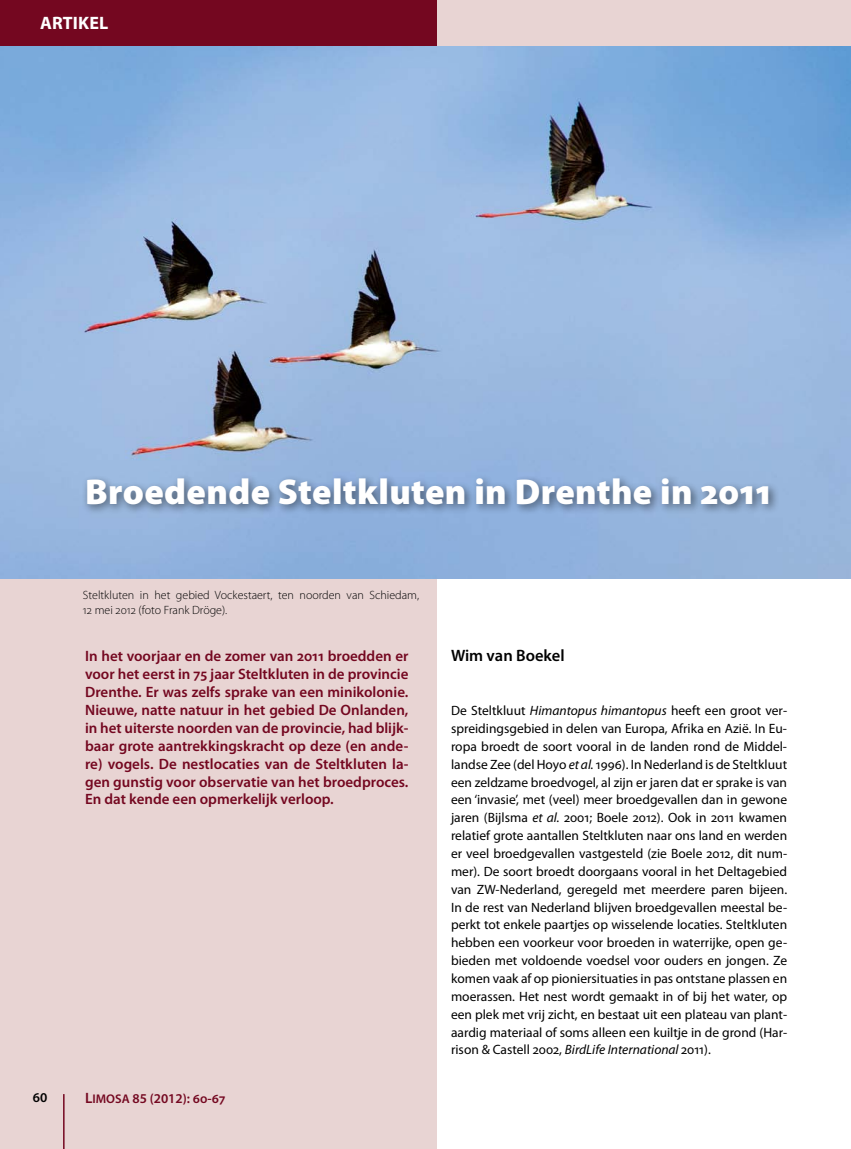
<style>
.page{position:relative;width:851px;height:1149px;background:#fff}
.page>*{position:absolute;margin:0;border:0;box-sizing:border-box;transform-origin:0 0}
.t1{font:900 36px "Myriad Pro";letter-spacing:.01em;color:#fff}
.t2{font:700 18px "Myriad Pro";letter-spacing:.01em;color:#fff}
.t3{font:600 16.5px "Myriad Pro";color:#000}
.t4{font:600 15px/17.9px "Myriad Pro";color:#740720;text-align:justify}
.t5{font:13.5px/17.9px "Myriad Pro";color:#000;text-align:justify}
.t6{font:600 13.5px "Myriad Pro";color:#740720}
.t7{font:600 13.5px "Myriad Pro";color:#000}
.t8{font:300 12px/15px "Myriad Pro";color:#000}
.s1{font-style:italic}
.s2{font-size:15px}
.s3{font-size:12.6px}
</style>
<div class="page">
<div style="left:0;top:0;width:436px;height:1148px;background:#e8d4d3"></div>
<div style="left:402px;top:0;width:448px;height:47px;background:#e8d4d3"></div>
<div style="left:0;top:0;width:436px;height:47px;background:#740720"></div>
<img style="left:0;top:47px;width:850px;height:531px">
<hr style="left:63px;top:1093px;width:2px;height:55px;background:#740720">
<div style="left:82px;top:472px;width:697px;height:43px;background:#000;opacity:.5"></div>
<h2 class="t2" style="left:40px;top:11px;width:70px">ARTIKEL</h2>
<h1 class="t1" style="left:85px;top:471px;width:687px">Broedende Steltkluten in Drenthe in 2011</h1>
<p class="t8" style="left:83px;top:587px;width:337px">Steltkluten in het gebied Vockestaert, ten noorden van Schiedam,<br>12 mei 2012 (foto Frank Dröge).</p>
<p class="t7" style="left:33px;top:1088px;width:16px">60</p>
<p class="t4" style="left:85px;top:647px;width:325px">In het voorjaar en de zomer van 2011 broedden er</p>
<p class="t3" style="left:451px;top:645px;width:115px">Wim van Boekel</p>
<p class="t4" style="left:85px;top:664px;width:325px">voor het eerst in 75 jaar Steltkluten in de provincie Drenthe. Er was zelfs sprake van een minikolonie.<br>Nieuwe, natte natuur in het gebied De Onlanden, in het uiterste noorden van de provincie, had blijk&shy;baar grote aantrekkingskracht op deze (en ande&shy;re) vogels. De nestlocaties van de Steltkluten la&shy;gen gunstig voor observatie van het broedproces.<br>En dat kende een opmerkelijk verloop.</p>
<p class="t5" style="left:451px;top:701px;width:337px">De Steltkluut <span class="s1">Himantopus himantopus</span> heeft een groot ver&shy;spreidingsgebied in delen van Europa, Afrika en Azië. In Eu&shy;ropa broedt de soort vooral in de landen rond de Middel&shy;landse Zee (del Hoyo <span class="s1">et al.</span> 1996). In Nederland is de Steltkluut een zeldzame broedvogel, al zijn er jaren dat er sprake is van een ‘invasie’, met (veel) meer broedgevallen dan in gewone jaren (Bijlsma <span class="s1">et al.</span> 2001; Boele 2012). Ook in 2011 kwamen relatief grote aantallen Steltkluten naar ons land en werden er veel broedgevallen vastgesteld (zie Boele 2012, dit num&shy;mer). De soort broedt doorgaans vooral in het Deltagebied van ZW-Nederland, geregeld met meerdere paren bijeen.<br>In de rest van Nederland blijven broedgevallen meestal be&shy;perkt tot enkele paartjes op wisselende locaties. Steltkluten hebben een voorkeur voor broeden in waterrijke, open ge&shy;bieden met voldoende voedsel voor ouders en jongen. Ze komen vaak af op pioniersituaties in pas ontstane plassen en moerassen. Het nest wordt gemaakt in of bij het water, op een plek met vrij zicht, en bestaat uit een plateau van plant&shy;aardig materiaal of soms alleen een kuiltje in de grond (Har&shy;rison &amp; Castell 2002, <span class="s1">BirdLife International</span> 2011).</p>
<p class="t6" style="left:85px;top:1089px;width:141px"><span class="s2">L</span><span class="s3">IMOSA</span> 85 (2012): 60-67</p>
</div>
